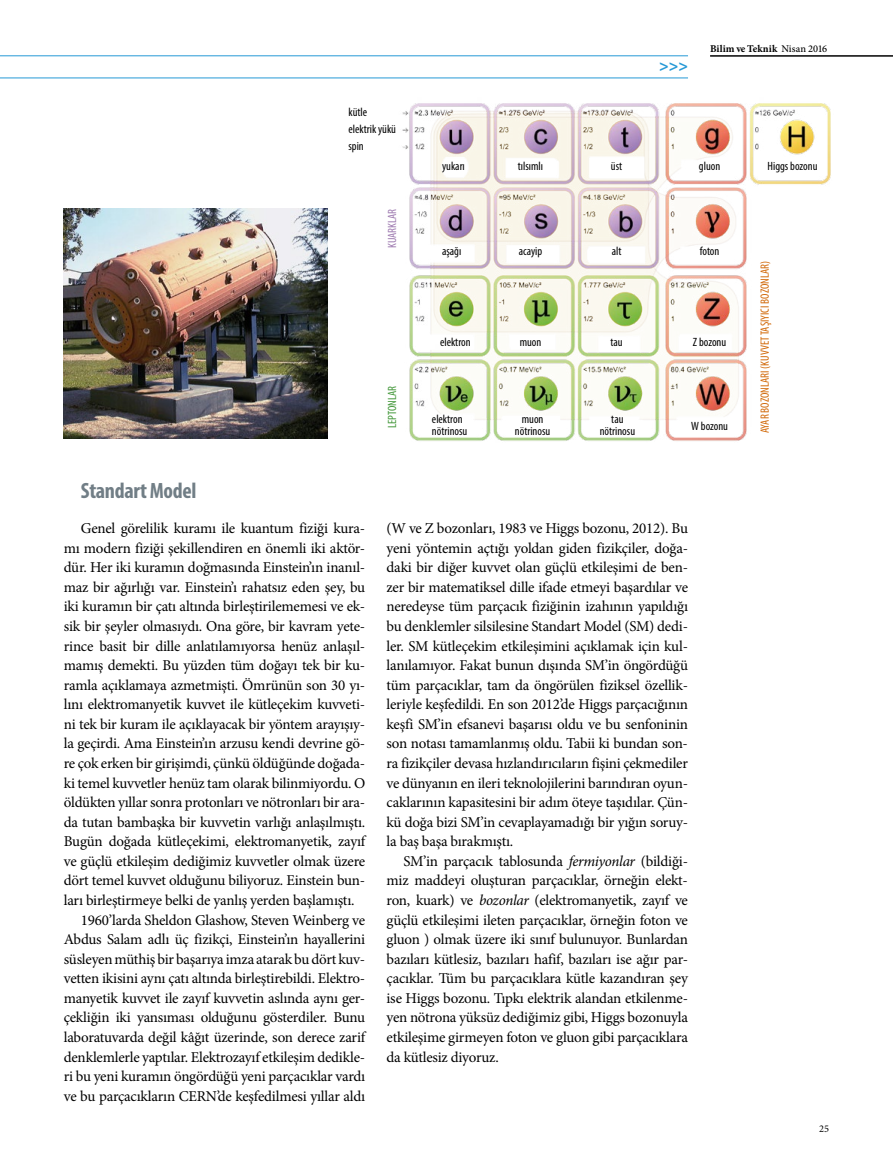
<style>
.page{position:relative;width:893px;height:1170px;background:#fff}
.page>*{position:absolute;margin:0;border:0;box-sizing:border-box;transform-origin:0 0}
.t1{font:700 condensed 22.2px "Myriad Pro";letter-spacing:-.015em;color:#717e86}
.t2{font:700 16.2px "Myriad Pro";color:#2699d6}
.t3{font:15px/19.5px "Minion Pro";letter-spacing:-.015em;color:#000;text-align:justify}
.t4{font:condensed 12px/12px "Myriad Pro";color:#000}
.t5{font:condensed 12px "Myriad Pro";color:#d16808}
.t6{font:condensed 12px "Myriad Pro";color:#429739}
.t7{font:condensed 12px "Myriad Pro";color:#9e7ab0}
.t8{font:700 10.35px "Minion Pro";letter-spacing:.005em;color:#000}
.t9{font:10.35px "Minion Pro";color:#000}
.s1{font-weight:500}
.s2{font-style:italic}
</style>
<div class="page">
<hr style="left:0;top:78px;width:688px;height:1px;background:#2699d6">
<hr style="left:0;top:56px;width:688px;height:1px;background:#2699d6">
<img style="left:64px;top:208px;width:263px;height:230px">
<img style="left:402px;top:103px;width:429px;height:338px">
<hr style="left:710px;top:56px;width:182px;height:1px;background:#000">
<p class="t4" style="left:348px;top:103px;width:49px;line-height:17px">kütle elektrik yükü spin</p>
<p class="t7" style="left:385px;top:248px;width:41px;rotate:-90deg">KUARKLAR</p>
<p class="t6" style="left:385px;top:428px;width:44px;rotate:-90deg">LEPTONLAR</p>
<p class="t2" style="left:659px;top:55px;width:30px">&gt;&gt;&gt;</p>
<p class="t8" style="left:710px;top:41px;width:119px">Bilim ve Teknik <span class="s1">Nisan 2016</span></p>
<p class="t4" style="left:442px;top:160px;width:24px">yukarı</p>
<p class="t4" style="left:518px;top:160px;width:27px">tılsımlı</p>
<p class="t4" style="left:611px;top:160px;width:13px">üst</p>
<p class="t4" style="left:699px;top:160px;width:23px">gluon</p>
<p class="t4" style="left:768px;top:160px;width:51px">Higgs bozonu</p>
<p class="t4" style="left:442px;top:244px;width:21px">aşağı</p>
<p class="t4" style="left:519px;top:244px;width:25px">acayip</p>
<p class="t4" style="left:612px;top:244px;width:11px">alt</p>
<p class="t4" style="left:700px;top:244px;width:21px">foton</p>
<p class="t4" style="left:440px;top:335px;width:32px">elektron</p>
<p class="t4" style="left:520px;top:335px;width:23px">muon</p>
<p class="t4" style="left:610px;top:335px;width:14px">tau</p>
<p class="t4" style="left:693px;top:335px;width:35px">Z bozonu</p>
<p class="t4" style="left:432px;top:413px;width:37px">elektron nötrinosu</p>
<p class="t4" style="left:691px;top:420px;width:38px">W bozonu</p>
<p class="t4" style="left:515px;top:413px;width:37px;text-align:center">muon nötrinosu</p>
<p class="t4" style="left:600px;top:413px;width:37px;text-align:center">tau nötrinosu</p>
<p class="t5" style="left:758px;top:433px;width:174px;rotate:-90deg">AYAR BOZONLARI (KUVVET TAŞIYICI BOZONLAR)</p>
<h1 class="t1" style="left:81px;top:477px;width:117px">Standart Model</h1>
<p class="t3" style="left:81px;top:518px;width:286px">Genel görelilik kuramı ile kuantum fiziği kura-</p>
<p class="t3" style="left:64px;top:538px;width:303px">mı modern fiziği şekillendiren en önemli iki aktör-</p>
<p class="t3" style="left:64px;top:557px;width:303px">dür. Her iki kuramın doğmasında Einstein’ın inanıl-</p>
<p class="t3" style="left:64px;top:577px;width:303px">maz bir ağırlığı var. Einstein’ı rahatsız eden şey, bu</p>
<p class="t3" style="left:64px;top:597px;width:303px">iki kuramın bir çatı altında birleştirilememesi ve ek-</p>
<p class="t3" style="left:64px;top:616px;width:303px">sik bir şeyler olmasıydı. Ona göre, bir kavram yete-</p>
<p class="t3" style="left:64px;top:636px;width:303px">rince basit bir dille anlatılamıyorsa henüz anlaşıl-</p>
<p class="t3" style="left:64px;top:655px;width:303px">mamış demekti. Bu yüzden tüm doğayı tek bir ku-</p>
<p class="t3" style="left:64px;top:675px;width:303px">ramla açıklamaya azmetmişti. Ömrünün son 30 yı-</p>
<p class="t3" style="left:64px;top:694px;width:303px">lını elektromanyetik kuvvet ile kütleçekim kuvveti-</p>
<p class="t3" style="left:64px;top:714px;width:303px">ni tek bir kuram ile açıklayacak bir yöntem arayışıy-</p>
<p class="t3" style="left:64px;top:733px;width:303px">la geçirdi. Ama Einstein’ın arzusu kendi devrine gö-</p>
<p class="t3" style="left:64px;top:753px;width:303px">re çok erken bir girişimdi, çünkü öldüğünde doğada-</p>
<p class="t3" style="left:64px;top:773px;width:303px">ki temel kuvvetler henüz tam olarak bilinmiyordu. O</p>
<p class="t3" style="left:64px;top:792px;width:303px">öldükten yıllar sonra protonları ve nötronları bir ara-</p>
<p class="t3" style="left:64px;top:812px;width:303px">da tutan bambaşka bir kuvvetin varlığı anlaşılmıştı.</p>
<p class="t3" style="left:64px;top:831px;width:303px">Bugün doğada kütleçekimi, elektromanyetik, zayıf</p>
<p class="t3" style="left:64px;top:851px;width:303px">ve güçlü etkileşim dediğimiz kuvvetler olmak üzere</p>
<p class="t3" style="left:64px;top:870px;width:303px">dört temel kuvvet olduğunu biliyoruz. Einstein bun-</p>
<p class="t3" style="left:64px;top:890px;width:292px">ları birleştirmeye belki de yanlış yerden başlamıştı.</p>
<p class="t3" style="left:81px;top:910px;width:286px">1960’larda Sheldon Glashow, Steven Weinberg ve</p>
<p class="t3" style="left:64px;top:929px;width:303px">Abdus Salam adlı üç fizikçi, Einstein’ın hayallerini</p>
<p class="t3" style="left:64px;top:949px;width:303px">süsleyen müthiş bir başarıya imza atarak bu dört kuv-</p>
<p class="t3" style="left:64px;top:968px;width:303px">vetten ikisini aynı çatı altında birleştirebildi. Elektro-</p>
<p class="t3" style="left:64px;top:988px;width:303px">manyetik kuvvet ile zayıf kuvvetin aslında aynı ger-</p>
<p class="t3" style="left:64px;top:1007px;width:303px">çekliğin iki yansıması olduğunu gösterdiler. Bunu</p>
<p class="t3" style="left:64px;top:1027px;width:303px">laboratuvarda değil kâğıt üzerinde, son derece zarif</p>
<p class="t3" style="left:64px;top:1046px;width:303px">denklemlerle yaptılar. Elektrozayıf etkileşim dedikle-</p>
<p class="t3" style="left:64px;top:1066px;width:303px">ri bu yeni kuramın öngördüğü yeni parçacıklar vardı</p>
<p class="t3" style="left:64px;top:1086px;width:303px">ve bu parçacıkların CERN’de keşfedilmesi yıllar aldı</p>
<p class="t3" style="left:387px;top:518px;width:303px">(W ve Z bozonları, 1983 ve Higgs bozonu, 2012). Bu yeni yöntemin açtığı yoldan giden fizikçiler, doğa&shy;daki bir diğer kuvvet olan güçlü etkileşimi de ben&shy;zer bir matematiksel dille ifade etmeyi başardılar ve neredeyse tüm parçacık fiziğinin izahının yapıldığı bu denklemler silsilesine Standart Model (SM) dedi&shy;ler. SM kütleçekim etkileşimini açıklamak için kul&shy;lanılamıyor. Fakat bunun dışında SM’in öngördüğü tüm parçacıklar, tam da öngörülen fiziksel özellik&shy;leriyle keşfedildi. En son 2012’de Higgs parçacığının keşfi SM’in efsanevi başarısı oldu ve bu senfoninin son notası tamamlanmış oldu. Tabii ki bundan son&shy;ra fizikçiler devasa hızlandırıcıların fişini çekmediler ve dünyanın en ileri teknolojilerini barındıran oyun&shy;caklarının kapasitesini bir adım öteye taşıdılar. Çün&shy;kü doğa bizi SM’in cevaplayamadığı bir yığın soruy&shy;la baş başa bırakmıştı.</p>
<p class="t3" style="left:387px;top:851px;width:303px;text-indent:17px">SM’in parçacık tablosunda <span class="s2">fermiyonlar</span> (bildiği&shy;miz maddeyi oluşturan parçacıklar, örneğin elekt&shy;ron, kuark) ve <span class="s2">bozonlar</span> (elektromanyetik, zayıf ve güçlü etkileşimi ileten parçacıklar, örneğin foton ve gluon ) olmak üzere iki sınıf bulunuyor. Bunlardan bazıları kütlesiz, bazıları hafif, bazıları ise ağır par&shy;çacıklar. Tüm bu parçacıklara kütle kazandıran şey ise Higgs bozonu. Tıpkı elektrik alandan etkilenme&shy;yen nötrona yüksüz dediğimiz gibi, Higgs bozonuyla etkileşime girmeyen foton ve gluon gibi parçacıklara da kütlesiz diyoruz.</p>
<p class="t9" style="left:819px;top:1121px;width:11px">25</p>
</div>
